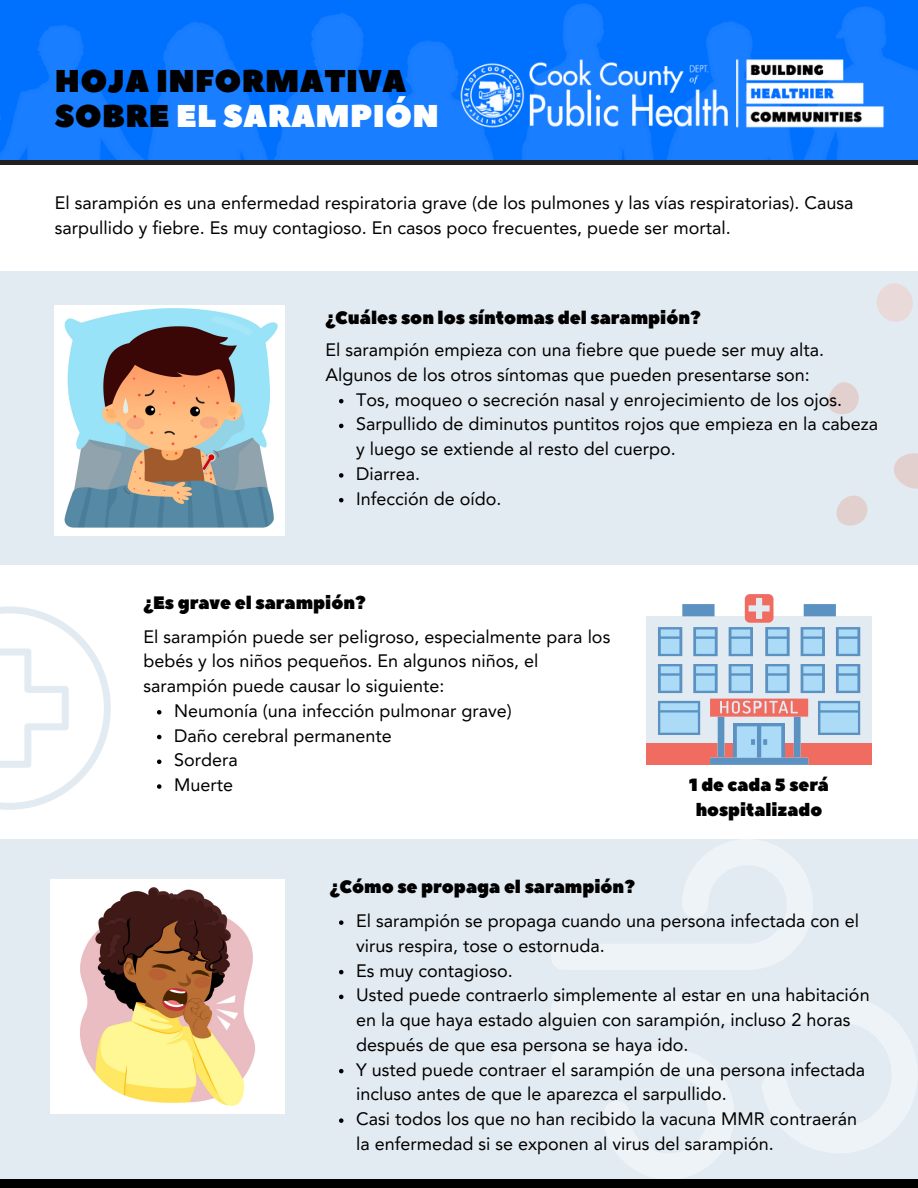
<style>
.page{position:relative;width:918px;height:1188px;background:#fff}
.page>*{position:absolute;margin:0;border:0;box-sizing:border-box;transform-origin:0 0}
.t1{font:31.5px/34.7px "Peace Sans";letter-spacing:.01em;color:#000}
.t2{font:18px/24.8px "Avenir LT Pro";color:#000}
.t3{font:18px "Peace Sans";color:#000}
.t4{font:17.7px/24.3px "Peace Sans";color:#000;text-align:center}
.s1{color:#fff}
</style>
<div class="page">
<img style="left:0;top:0;width:918px;height:160px">
<div style="left:0;top:271px;width:918px;height:294px;background:#e3ebf2"></div>
<svg style="left:836px;top:495px;width:32px;height:31px"></svg>
<svg style="left:894px;top:453px;width:24px;height:36px"></svg>
<svg style="left:828px;top:382px;width:31px;height:32px"></svg>
<svg style="left:877px;top:283px;width:36px;height:39px"></svg>
<img style="left:55px;top:306px;width:229px;height:229px">
<div style="left:647px;top:616px;width:225px;height:149px;background:#e3ebf2"></div>
<div style="left:647px;top:743px;width:225px;height:22px;background:#f16c60"></div>
<svg style="left:658px;top:594px;width:202px;height:171px"></svg>
<div style="left:0;top:839px;width:918px;height:341px;background:#e3ebf2"></div>
<svg style="left:551px;top:839px;width:367px;height:341px"></svg>
<div style="left:0;top:1180px;width:918px;height:8px;background:#000"></div>
<img style="left:51px;top:880px;width:234px;height:234px">
<img style="left:459px;top:58px;width:425px;height:71px">
<svg style="left:0;top:606px;width:111px;height:204px"></svg>
<hr style="left:0;top:160px;width:918px;height:4px;background:#231f20">
<svg style="left:339px;top:399px;width:4px;height:4px"></svg>
<svg style="left:339px;top:424px;width:4px;height:4px"></svg>
<svg style="left:339px;top:473px;width:4px;height:5px"></svg>
<svg style="left:339px;top:498px;width:4px;height:4px"></svg>
<svg style="left:157px;top:710px;width:4px;height:5px"></svg>
<svg style="left:157px;top:735px;width:4px;height:4px"></svg>
<svg style="left:157px;top:760px;width:4px;height:4px"></svg>
<svg style="left:157px;top:784px;width:4px;height:5px"></svg>
<svg style="left:339px;top:920px;width:4px;height:5px"></svg>
<svg style="left:339px;top:970px;width:4px;height:4px"></svg>
<svg style="left:339px;top:995px;width:4px;height:4px"></svg>
<svg style="left:339px;top:1069px;width:4px;height:4px"></svg>
<svg style="left:339px;top:1118px;width:4px;height:5px"></svg>
<h1 class="t1" style="left:55px;top:65px;width:386px">HOJA INFORMATIVA<br>SOBRE <span class="s1">EL SARAMPIÓN</span></h1>
<p class="t2" style="left:55px;top:192px;width:800px">El sarampión es una enfermedad respiratoria grave (de los pulmones y las vías respiratorias). Causa sarpullido y fiebre. Es muy contagioso. En casos poco frecuentes, puede ser mortal.</p>
<p class="t3" style="left:325px;top:305px;width:377px">¿Cuáles son los síntomas del sarampión?</p>
<p class="t2" style="left:325px;top:339px;width:500px">El sarampión empieza con una fiebre que puede ser muy alta.</p>
<p class="t2" style="left:325px;top:364px;width:486px">Algunos de los otros síntomas que pueden presentarse son:</p>
<p class="t2" style="left:356px;top:389px;width:488px">Tos, moqueo o secreción nasal y enrojecimiento de los ojos.</p>
<p class="t2" style="left:356px;top:413px;width:524px">Sarpullido de diminutos puntitos rojos que empieza en la cabeza</p>
<p class="t2" style="left:356px;top:438px;width:321px">y luego se extiende al resto del cuerpo.</p>
<p class="t2" style="left:356px;top:463px;width:66px">Diarrea.</p>
<p class="t2" style="left:356px;top:488px;width:147px">Infección de oído.</p>
<p class="t3" style="left:143px;top:591px;width:224px">¿Es grave el sarampión?</p>
<p class="t2" style="left:143px;top:626px;width:468px">El sarampión puede ser peligroso, especialmente para los</p>
<p class="t2" style="left:143px;top:650px;width:396px">bebés y los niños pequeños. En algunos niños, el</p>
<p class="t2" style="left:143px;top:675px;width:303px">sarampión puede causar lo siguiente:</p>
<p class="t2" style="left:174px;top:700px;width:339px">Neumonía (una infección pulmonar grave)</p>
<p class="t2" style="left:174px;top:725px;width:219px">Daño cerebral permanente</p>
<p class="t2" style="left:174px;top:749px;width:65px">Sordera</p>
<p class="t2" style="left:174px;top:774px;width:61px">Muerte</p>
<p class="t4" style="left:689px;top:773px;width:141px">1 de cada 5 será hospitalizado</p>
<p class="t3" style="left:330px;top:875px;width:307px">¿Cómo se propaga el sarampión?</p>
<p class="t2" style="left:356px;top:910px;width:515px">El sarampión se propaga cuando una persona infectada con el virus respira, tose o estornuda.<br>Es muy contagioso.<br>Usted puede contraerlo simplemente al estar en una habitación en la que haya estado alguien con sarampión, incluso 2 horas después de que esa persona se haya ido.<br>Y usted puede contraer el sarampión de una persona infectada incluso antes de que le aparezca el sarpullido.<br>Casi todos los que no han recibido la vacuna MMR contraerán la enfermedad si se exponen al virus del sarampión.</p>
</div>
